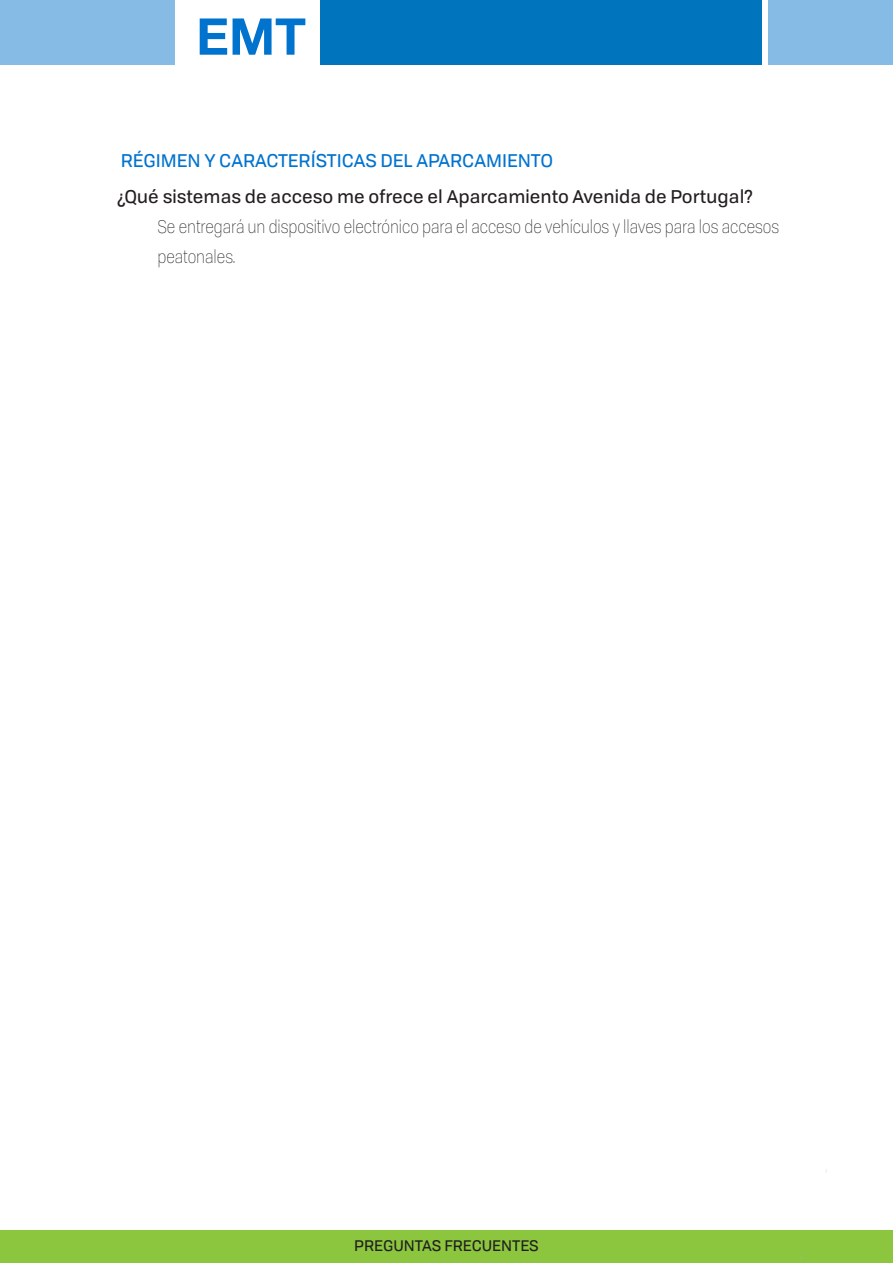
<style>
.page{position:relative;width:893px;height:1263px;background:#fff}
.page>*{position:absolute;margin:0;border:0;box-sizing:border-box;transform-origin:0 0}
.t1{font:300 18px/30px "Tofino";color:#231f20;scale:.85 1}
.t2{font:18px "Tofino";color:#231f20}
.t3{font:18px "Tofino";color:#0073ce}
.t4{font:15px "Tofino";color:#231f20}
</style>
<div class="page">
<div style="left:0;top:1230px;width:893px;height:33px;background:#8bc63e"></div>
<svg style="left:200px;top:18px;width:27px;height:37px"></svg>
<svg style="left:233px;top:18px;width:72px;height:37px"></svg>
<div style="left:320px;top:0;width:442px;height:65px;background:#0075bd"></div>
<div style="left:768px;top:0;width:125px;height:65px;background:#85bbe5"></div>
<div style="left:0;top:0;width:175px;height:65px;background:#85bbe5"></div>
<p class="t3" style="left:121px;top:147px;width:434px">RÉGIMEN Y CARACTERÍSTICAS DEL APARCAMIENTO</p>
<p class="t2" style="left:117px;top:183px;width:638px">¿Qué sistemas de acceso me ofrece el Aparcamiento Avenida de Portugal?</p>
<p class="t1" style="left:157px;top:211px;width:733px">Se entregará un dispositivo electrónico para el acceso de vehículos y llaves para los accesos peatonales.</p>
<p class="t4" style="left:354px;top:1234px;width:186px">PREGUNTAS FRECUENTES</p>
</div>
